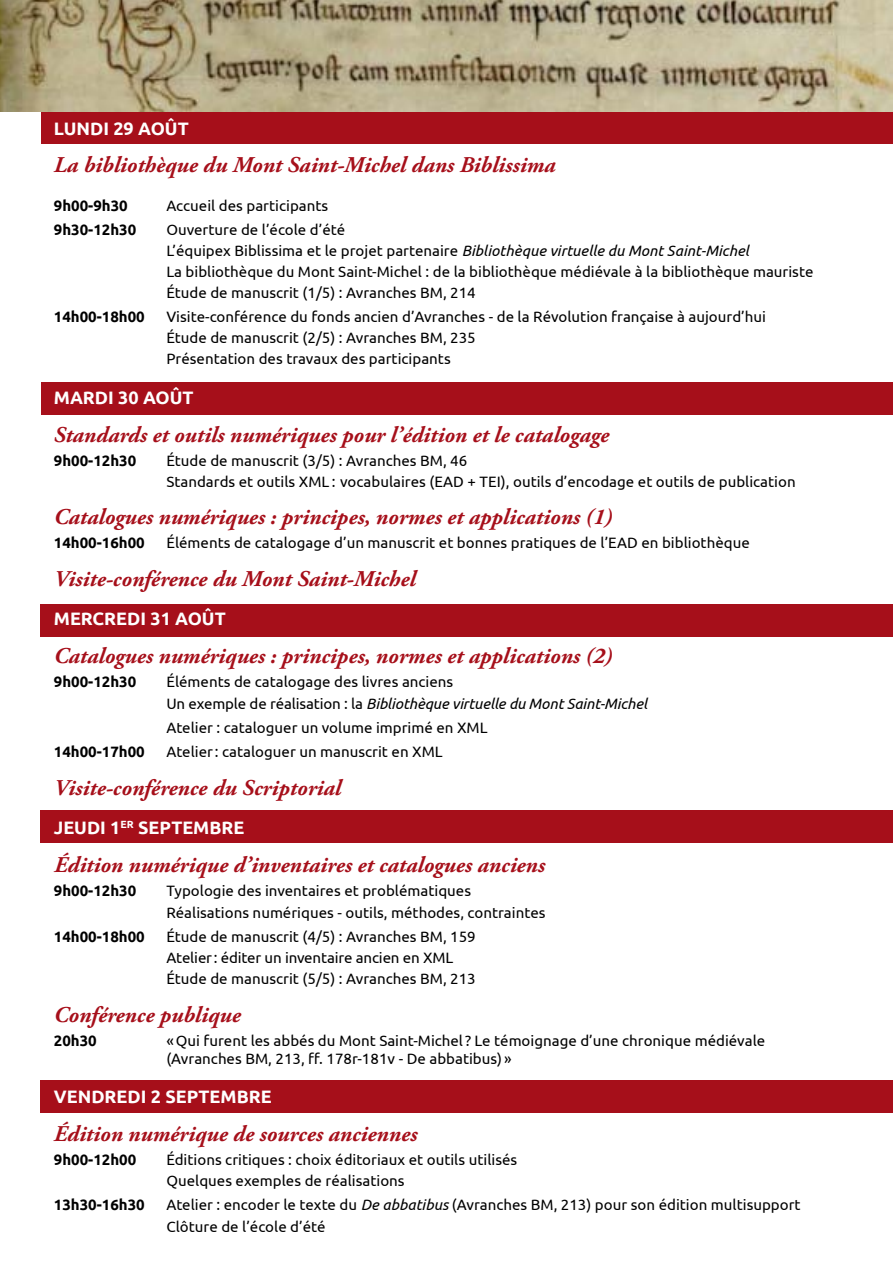
<style>
.page{position:relative;width:893px;height:1263px;background:#fff}
.page>*{position:absolute;margin:0;border:0;box-sizing:border-box;transform-origin:0 0}
.t1{font:italic 700 22.5px "Adobe Garamond Pro";color:#a60f1a}
.t2{font:700 18px "Ubuntu";color:#fff}
.t3{font:15px/21px "Ubuntu";color:#000}
.t4{font:700 15px "Ubuntu";color:#000}
.s1{font-style:italic}
</style>
<div class="page">
<div style="left:40px;top:1080px;width:853px;height:33px;background:#a60f1a"></div>
<div style="left:40px;top:810px;width:853px;height:33px;background:#a60f1a"></div>
<div style="left:40px;top:604px;width:853px;height:33px;background:#a60f1a"></div>
<div style="left:41px;top:382px;width:852px;height:33px;background:#a60f1a"></div>
<div style="left:41px;top:111px;width:852px;height:33px;background:#a60f1a"></div>
<img style="left:0;top:0;width:893px;height:112px">
<p class="t2" style="left:54px;top:118px;width:136px">lundi 29 août</p>
<h1 class="t1" style="left:54px;top:152px;width:503px">La bibliothèque du Mont Saint-Michel dans Biblissima</h1>
<p class="t4" style="left:54px;top:197px;width:75px">9h00-9h30</p>
<p class="t3" style="left:166px;top:195px;width:163px">Accueil des participants</p>
<p class="t4" style="left:54px;top:221px;width:84px">9h30-12h30</p>
<p class="t3" style="left:166px;top:219px;width:649px">ouverture de l’école d’été<br>L’équipex Biblissima et le projet partenaire <span class="s1">Bibliothèque virtuelle du Mont Saint-Michel<br></span>La bibliothèque du Mont Saint-Michel : de la bibliothèque médiévale à la bibliothèque mauriste étude de manuscrit (1/5) : Avranches BM, 214</p>
<p class="t4" style="left:54px;top:308px;width:92px">14h00-18h00</p>
<p class="t3" style="left:166px;top:306px;width:601px">Visite-conférence du fonds ancien d’Avranches - de la Révolution française à aujourd’hui étude de manuscrit (2/5) : Avranches BM, 235<br>Présentation des travaux des participants</p>
<p class="t2" style="left:54px;top:387px;width:141px">mardi 30 août</p>
<h1 class="t1" style="left:54px;top:421px;width:557px">Standards et outils numériques pour l’édition et le catalogage</h1>
<p class="t4" style="left:54px;top:451px;width:84px">9h00-12h30</p>
<p class="t3" style="left:166px;top:449px;width:631px">étude de manuscrit (3/5) : Avranches BM, 46<br>Standards et outils XML : vocabulaires (EAD + TEI), outils d’encodage et outils de publication</p>
<h1 class="t1" style="left:54px;top:504px;width:560px">Catalogues numériques : principes, normes et applications (1)</h1>
<p class="t4" style="left:54px;top:534px;width:92px">14h00-16h00</p>
<p class="t3" style="left:166px;top:532px;width:585px">Éléments de catalogage d’un manuscrit et bonnes pratiques de l’EAD en bibliothèque</p>
<h1 class="t1" style="left:54px;top:565px;width:363px">Visite-conférence du Mont Saint-Michel</h1>
<p class="t2" style="left:54px;top:608px;width:173px">mercredi 31 août</p>
<h1 class="t1" style="left:54px;top:643px;width:560px">Catalogues numériques : principes, normes et applications (2)</h1>
<p class="t4" style="left:54px;top:672px;width:84px">9h00-12h30</p>
<p class="t3" style="left:166px;top:670px;width:482px;line-height:22.5px">Éléments de catalogage des livres anciens<br>Un exemple de réalisation : la <span class="s1">Bibliothèque virtuelle du Mont Saint-Michel</span></p>
<p class="t3" style="left:166px;top:717px;width:323px">atelier : cataloguer un volume imprimé en XML</p>
<p class="t4" style="left:54px;top:743px;width:92px">14h00-17h00</p>
<p class="t3" style="left:166px;top:741px;width:278px">Atelier: cataloguer un manuscrit en XML</p>
<h1 class="t1" style="left:54px;top:775px;width:289px">Visite-conférence du Scriptorial</h1>
<p class="t2" style="left:54px;top:817px;width:192px">jeudi 1<sup>er</sup> septembre</p>
<h1 class="t1" style="left:54px;top:852px;width:493px">édition numérique d’inventaires et catalogues anciens</h1>
<p class="t4" style="left:54px;top:881px;width:84px">9h00-12h30</p>
<p class="t3" style="left:166px;top:879px;width:381px;line-height:22.5px">Typologie des inventaires et problématiques réalisations numériques - outils, méthodes, contraintes</p>
<p class="t4" style="left:54px;top:928px;width:92px">14h00-18h00</p>
<p class="t3" style="left:166px;top:926px;width:311px">étude de manuscrit (4/5) : Avranches BM, 159<br>Atelier: éditer un inventaire ancien en XML étude de manuscrit (5/5) : Avranches BM, 213</p>
<h1 class="t1" style="left:54px;top:1002px;width:188px">Conférence publique</h1>
<p class="t4" style="left:54px;top:1031px;width:44px">20h30</p>
<p class="t3" style="left:166px;top:1031px;width:600px;line-height:18px">«Qui furent les abbés du Mont Saint-Michel ? Le témoignage d’une chronique médiévale (Avranches BM, 213, ff. 178r-181v - De abbatibus)»</p>
<p class="t2" style="left:54px;top:1086px;width:219px">vendredi 2 septembre</p>
<h1 class="t1" style="left:54px;top:1121px;width:365px">Édition numérique de sources anciennes</h1>
<p class="t4" style="left:54px;top:1150px;width:84px">9h00-12h00</p>
<p class="t3" style="left:166px;top:1149px;width:352px">éditions critiques : choix éditoriaux et outils utilisés quelques exemples de réalisations</p>
<p class="t4" style="left:54px;top:1195px;width:92px">13h30-16h30</p>
<p class="t3" style="left:166px;top:1193px;width:636px;line-height:22.5px">Atelier : encoder le texte du <span class="s1">De abbatibus</span> (Avranches BM, 213) pour son édition multisupport<br>Clôture de l’école d’été</p>
</div>
